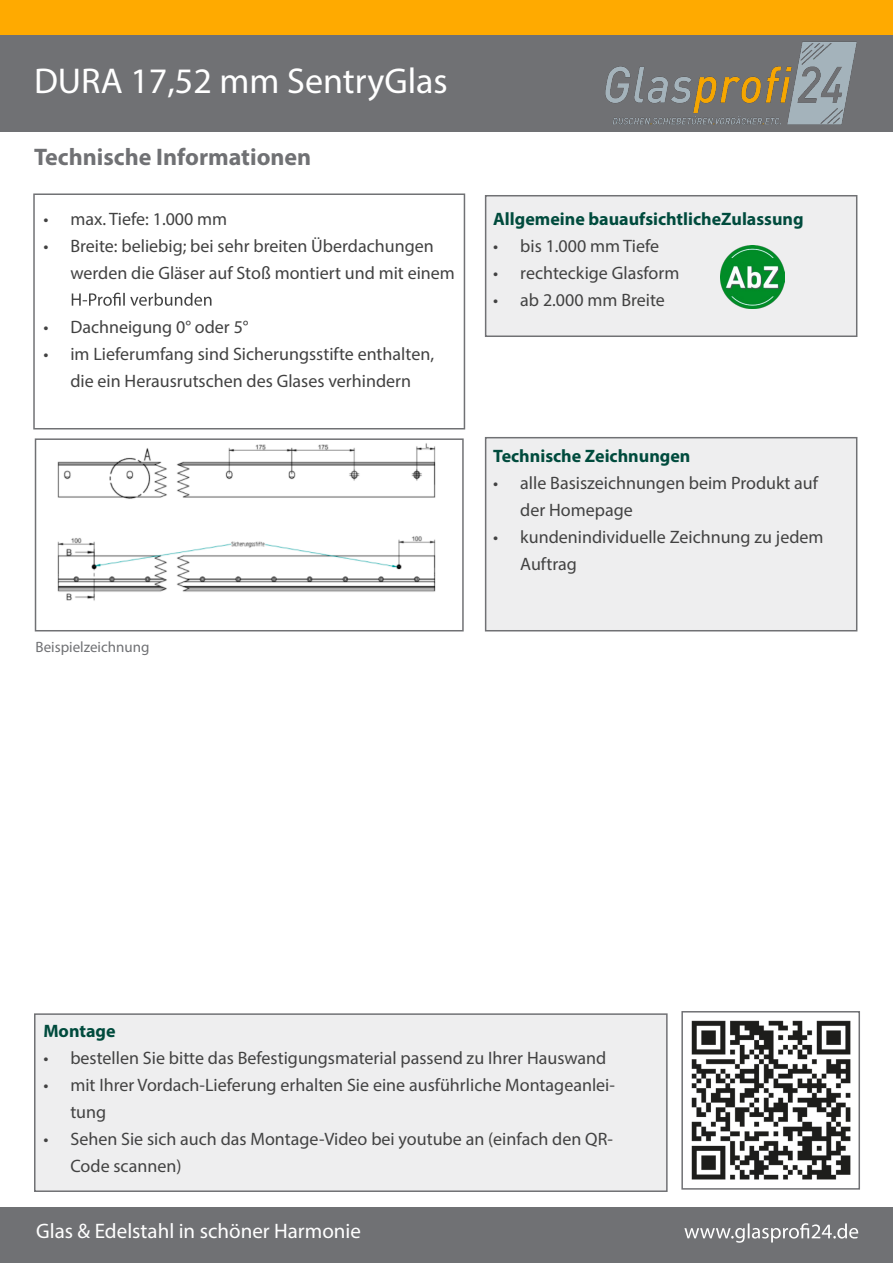
<style>
.page{position:relative;width:893px;height:1263px;background:#fff}
.page>*{position:absolute;margin:0;border:0;box-sizing:border-box;transform-origin:0 0}
.t1{font:36px "Myriad Pro";color:#fff}
.t2{font:700 24px "Myriad Pro";color:#707174}
.t3{font:21px "Myriad Pro";color:#fff}
.t4{font:18px/27px "Myriad Pro";color:#424242}
.t5{font:700 18px "Myriad Pro";color:#004b3d}
.t6{font:15px "Myriad Pro";color:#707174}
</style>
<div class="page">
<div style="left:0;top:1208px;width:893px;height:55px;background:#707174"></div>
<div style="left:0;top:34px;width:893px;height:98px;background:#707174"></div>
<div style="left:0;top:0;width:893px;height:34px;background:#fa0"></div>
<svg style="left:684px;top:1223px;width:174px;height:20px"></svg>
<img style="left:605px;top:41px;width:252px;height:84px">
<img style="left:57px;top:443px;width:379px;height:158px">
<div style="left:35px;top:438px;width:429px;height:193px;border:2px solid #707174"></div>
<div style="left:33px;top:193px;width:432px;height:236px;border:2px solid #707174"></div>
<svg style="left:72px;top:293px;width:139px;height:13px"></svg>
<div style="left:485px;top:437px;width:372px;height:194px;background:#eeeeef;border:2px solid #707174"></div>
<div style="left:34px;top:1013px;width:634px;height:179px;background:#eeeeef;border:2px solid #707174"></div>
<img style="left:691px;top:1020px;width:160px;height:160px">
<div style="left:681px;top:1011px;width:179px;height:178px;border:2px solid #707174"></div>
<div style="left:485px;top:195px;width:372px;height:142px;background:#eeeeef;border:2px solid #707174"></div>
<img style="left:721px;top:245px;width:63px;height:64px">
<h1 class="t1" style="left:34px;top:59px;width:415px">DURA 17,52 mm SentryGlas</h1>
<h2 class="t2" style="left:34px;top:141px;width:279px">Technische Informationen</h2>
<p class="t4" style="left:43px;top:205px;width:185px">• max. Tiefe: 1.000 mm</p>
<p class="t4" style="left:70px;top:232px;width:386px;text-indent:-27px">• Breite: beliebig; bei sehr breiten Überdachungen werden die Gläser auf Stoß montiert und mit einem</p>
<p class="t4" style="left:43px;top:313px;width:207px">• Dachneigung 0° oder 5°</p>
<p class="t4" style="left:43px;top:340px;width:392px;text-align:center">• im Lieferumfang sind Sicherungsstifte enthalten, die ein Herausrutschen des Glases verhindern</p>
<p class="t6" style="left:36px;top:637px;width:115px">Beispielzeichnung</p>
<p class="t5" style="left:493px;top:207px;width:312px">Allgemeine bauaufsichtlicheZulassung</p>
<p class="t4" style="left:493px;top:232px;width:167px">• bis 1.000 mm Tiefe</p>
<p class="t4" style="left:493px;top:259px;width:188px">• rechteckige Glasform</p>
<p class="t4" style="left:493px;top:286px;width:173px">• ab 2.000 mm Breite</p>
<p class="t5" style="left:493px;top:444px;width:199px">Technische Zeichnungen</p>
<p class="t4" style="left:520px;top:469px;width:299px;text-indent:-27px">• alle Basiszeichnungen beim Produkt auf der Homepage</p>
<p class="t4" style="left:520px;top:523px;width:305px;text-indent:-27px">• kundenindividuelle Zeichnung zu jedem<br>Auftrag</p>
<p class="t5" style="left:43px;top:1019px;width:74px">Montage</p>
<p class="t4" style="left:43px;top:1044px;width:565px">• bestellen Sie bitte das Befestigungsmaterial passend zu Ihrer Hauswand</p>
<p class="t4" style="left:70px;top:1071px;width:546px;text-indent:-27px">• mit Ihrer Vordach-Lieferung erhalten Sie eine ausführliche Montageanlei&shy;tung</p>
<p class="t4" style="left:70px;top:1125px;width:544px;text-indent:-27px">• Sehen Sie sich auch das Montage-Video bei youtube an (einfach den QR-<br>Code scannen)</p>
<p class="t3" style="left:36px;top:1218px;width:326px">Glas &amp; Edelstahl in schöner Harmonie</p>
</div>
